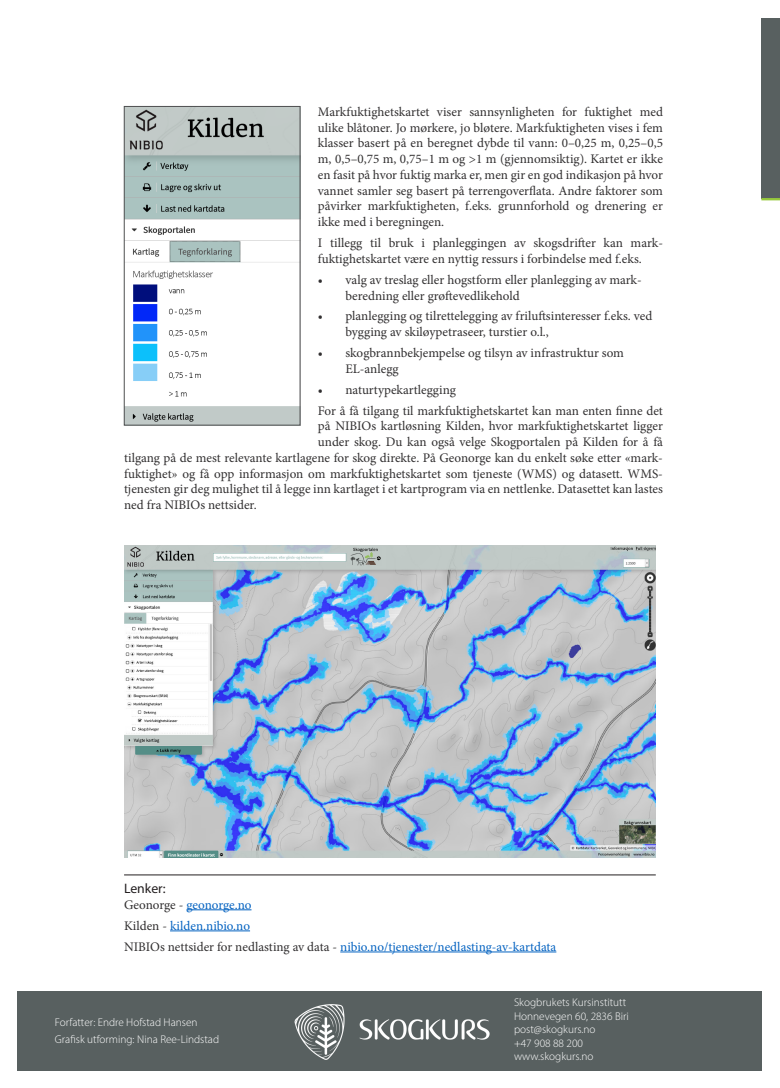
<style>
.page{position:relative;width:780px;height:1088px;background:#fff}
.page>*{position:absolute;margin:0;border:0;box-sizing:border-box;transform-origin:0 0}
.t1{font:13.75px "Myriad Pro";color:#231f20}
.Brødtekst{font:13.12px/15.8px "Minion Pro";color:#312f30}
.Brødtekst-2{font:13.12px "Minion Pro";color:#0563c1}
.t2{font:300 11.25px/13.5px "Myriad Pro";color:#fff}
.s1{color:#312f30}
</style>
<div class="page">
<div style="left:761px;top:18px;width:19px;height:156px;background:#586060"></div>
<div style="left:761px;top:166px;width:19px;height:32px;background:#586060"></div>
<svg style="left:761px;top:198px;width:19px;height:2px"></svg>
<div style="left:18px;top:991px;width:744px;height:79px;background:#586060"></div>
<img style="left:294px;top:1004px;width:196px;height:56px">
<hr style="left:186px;top:909px;width:65px;height:1px;background:#0563c1">
<hr style="left:170px;top:930px;width:80px;height:1px;background:#0563c1">
<hr style="left:340px;top:951px;width:216px;height:1px;background:#0563c1">
<img style="left:126px;top:108px;width:172px;height:315px">
<div style="left:124px;top:106px;width:176px;height:319px;border:1px solid #4e4f50"></div>
<img style="left:124px;top:546px;width:532px;height:312px">
<hr style="left:124px;top:875px;width:531px;height:1px;background:#231f20">
<p class="Brødtekst" style="left:318px;top:104px;width:346px;text-align:justify">Markfuktighetskartet viser sannsynligheten for fuktighet med ulike blåtoner. Jo mørkere, jo bløtere. Markfuktigheten vises i fem klasser basert på en beregnet dybde til vann: 0–0,25 m, 0,25–0,5 m, 0,5–0,75 m, 0,75–1 m og &gt;1 m (gjennomsiktig). Kartet er ikke en fasit på hvor fuktig marka er, men gir en god indikasjon på hvor vannet samler seg basert på terrengoverflata. Andre faktorer som påvirker markfuktigheten, f.eks. grunnforhold og drenering er ikke med i beregningen.</p>
<p class="Brødtekst" style="left:318px;top:235px;width:345px">I tillegg til bruk i planleggingen av skogsdrifter kan mark&shy;fuktighetskartet være en nyttig ressurs i forbindelse med f.eks.</p>
<p class="Brødtekst" style="left:345px;top:272px;width:296px;text-indent:-28px">• valg av treslag eller hogstform eller planlegging av mark&shy;beredning eller grøftevedlikehold</p>
<p class="Brødtekst" style="left:345px;top:308px;width:308px;text-indent:-28px">• planlegging og tilrettelegging av friluftsinteresser f.eks. ved bygging av skiløypetraseer, turstier o.l.,</p>
<p class="Brødtekst" style="left:345px;top:345px;width:280px;text-indent:-28px">• skogbrannbekjempelse og tilsyn av infrastruktur som<br>EL-anlegg</p>
<p class="Brødtekst" style="left:318px;top:382px;width:139px">• naturtypekartlegging</p>
<p class="Brødtekst" style="left:318px;top:403px;width:346px">For å få tilgang til markfuktighetskartet kan man enten finne det</p>
<p class="Brødtekst" style="left:318px;top:418px;width:346px">på NIBIOs kartløsning Kilden, hvor markfuktighetskartet ligger</p>
<p class="Brødtekst" style="left:318px;top:434px;width:346px">under skog. Du kan også velge Skogportalen på Kilden for å få</p>
<p class="Brødtekst" style="left:124px;top:450px;width:540px">tilgang på de mest relevante kartlagene for skog direkte. På Geonorge kan du enkelt søke etter «mark-</p>
<p class="Brødtekst" style="left:124px;top:466px;width:540px">fuktighet» og få opp informasjon om markfuktighetskartet som tjeneste (WMS) og datasett. WMS-</p>
<p class="Brødtekst" style="left:124px;top:481px;width:540px">tjenesten gir deg mulighet til å legge inn kartlaget i et kartprogram via en nettlenke. Datasettet kan lastes</p>
<p class="Brødtekst" style="left:124px;top:497px;width:134px">ned fra NIBIOs nettsider.</p>
<h3 class="t1" style="left:124px;top:880px;width:43px">Lenker:</h3>
<p class="Brødtekst-2" style="left:124px;top:895px;width:129px"><span class="s1">Geonorge -</span> geonorge.no</p>
<p class="Brødtekst-2" style="left:124px;top:916px;width:127px"><span class="s1">Kilden -</span> kilden.nibio.no</p>
<p class="Brødtekst-2" style="left:124px;top:937px;width:434px"><span class="s1">NIBIOs nettsider for nedlasting av data -</span> nibio.no/tjenester/nedlasting-av-kartdata</p>
<p class="t2" style="left:55px;top:1015px;width:144px">Forfatter: Endre Hofstad Hansen</p>
<p class="t2" style="left:55px;top:1032px;width:166px">Grafisk utforming: Nina Ree-Lindstad</p>
<p class="t2" style="left:514px;top:996px;width:116px">Skogbrukets Kursinstitutt<br>Honnevegen 60, 2836 Biri post@skogkurs.no<br>+47 908 88 200 www.skogkurs.no</p>
</div>
